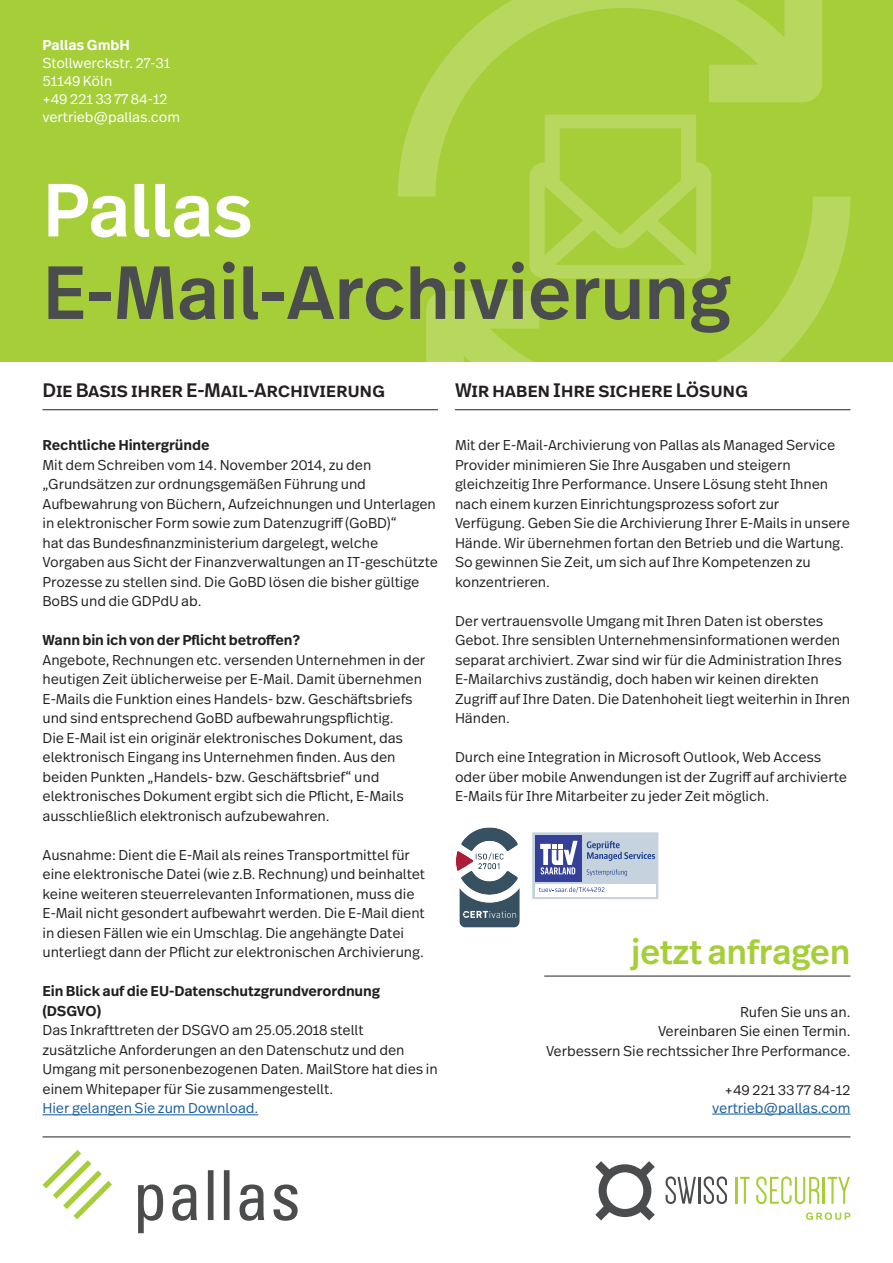
<style>
.page{position:relative;width:893px;height:1263px;background:#fff}
.page>*{position:absolute;margin:0;border:0;box-sizing:border-box;transform-origin:0 0}
.t1{font:500 75px "Real Text Pro";color:#4b4c4d}
.t2{font:500 75px "Real Text Pro";color:#fff}
.t3{font:500 34.5px "Real Text Pro";letter-spacing:-.015em;color:#a6ce39}
.t4{font:500 19.5px "Real Text Pro";letter-spacing:-.015em;color:#231f20}
.t5{font:300 14.25px/19.5px "Real Text Pro";letter-spacing:-.005em;color:#231f20}
.t6{font:600 14.25px/19.5px "Real Text Pro";letter-spacing:-.005em;color:#231f20}
.t7{font:300 14.25px/18px "Real Text Pro";letter-spacing:-.01em;color:#fff}
.t8{font:300 14.25px "Real Text Pro";letter-spacing:-.005em;color:#175d9e}
.t9{font:600 14.25px "Real Text Pro";color:#fff}
</style>
<div class="page">
<div style="left:0;top:0;width:893px;height:361px;background:#a6ce39"></div>
<hr style="left:43px;top:1137px;width:807px;height:1px;background:#231f20">
<svg style="left:138px;top:1170px;width:160px;height:63px"></svg>
<svg style="left:43px;top:1150px;width:69px;height:69px"></svg>
<svg style="left:595px;top:1161px;width:60px;height:59px"></svg>
<svg style="left:756px;top:1176px;width:63px;height:28px"></svg>
<hr style="left:823px;top:1177px;width:2px;height:27px;background:#a6ce39">
<svg style="left:828px;top:1177px;width:22px;height:27px"></svg>
<svg style="left:666px;top:1176px;width:30px;height:28px"></svg>
<hr style="left:698px;top:1177px;width:2px;height:27px;background:#4b4c4d">
<svg style="left:704px;top:1176px;width:23px;height:28px"></svg>
<hr style="left:735px;top:1177px;width:2px;height:27px;background:#a6ce39">
<svg style="left:740px;top:1177px;width:10px;height:27px"></svg>
<svg style="left:806px;top:1212px;width:44px;height:8px"></svg>
<svg style="left:426px;top:197px;width:424px;height:214px"></svg>
<svg style="left:398px;top:0;width:424px;height:197px"></svg>
<svg style="left:529px;top:115px;width:182px;height:163px"></svg>
<hr style="left:544px;top:976px;width:306px;height:1px;background:#231f20">
<hr style="left:712px;top:1113px;width:138px;height:1px;background:#175d9e">
<hr style="left:43px;top:409px;width:395px;height:1px;background:#231f20">
<hr style="left:43px;top:1114px;width:215px;height:1px;background:#175d9e">
<hr style="left:455px;top:409px;width:395px;height:1px;background:#231f20">
<div style="left:532px;top:832px;width:126px;height:67px;background:#c6d3de"></div>
<svg style="left:587px;top:841px;width:68px;height:20px"></svg>
<div style="left:535px;top:884px;width:121px;height:12px;background:#fff"></div>
<svg style="left:539px;top:887px;width:65px;height:6px"></svg>
<div style="left:535px;top:835px;width:46px;height:46px;background:#354199"></div>
<svg style="left:540px;top:841px;width:38px;height:33px"></svg>
<svg style="left:587px;top:869px;width:40px;height:7px"></svg>
<img style="left:456px;top:827px;width:64px;height:101px">
<p class="t9" style="left:43px;top:35px;width:89px">Pallas GmbH</p>
<p class="t7" style="left:43px;top:54px;width:139px">Stollwerckstr. 27-31<br>51149 Köln<br>+49 221 33 77 84-12 vertrieb@pallas.com</p>
<h1 class="t2" style="left:43px;top:157px;width:212px">Pallas</h1>
<h1 class="t1" style="left:43px;top:240px;width:691px">E-Mail-Archivierung</h1>
<h3 class="t4" style="left:43px;top:377px;width:344px">Die Basis ihrer E-Mail-Archivierung</h3>
<p class="t6" style="left:43px;top:435px;width:169px">Rechtliche Hintergründe</p>
<p class="t5" style="left:43px;top:455px;width:397px">Mit dem Schreiben vom 14. November 2014, zu den „Grundsätzen zur ordnungsgemäßen Führung und Aufbewahrung von Büchern, Aufzeichnungen und Unterlagen in elektronischer Form sowie zum Datenzugriff (GoBD)“<br>hat das Bundesfinanzministerium dargelegt, welche Vorgaben aus Sicht der Finanzverwaltungen an IT-geschützte Prozesse zu stellen sind. Die GoBD lösen die bisher gültige BoBS und die GDPdU ab.</p>
<p class="t6" style="left:43px;top:630px;width:259px">Wann bin ich von der Pflicht betroffen?</p>
<p class="t5" style="left:43px;top:649px;width:384px">Angebote, Rechnungen etc. versenden Unternehmen in der heutigen Zeit üblicherweise per E-Mail. Damit übernehmen E-Mails die Funktion eines Handels- bzw. Geschäftsbriefs und sind entsprechend GoBD aufbewahrungspflichtig.<br>Die E-Mail ist ein originär elektronisches Dokument, das elektronisch Eingang ins Unternehmen finden. Aus den beiden Punkten „Handels- bzw. Geschäftsbrief“ und elektronisches Dokument ergibt sich die Pflicht, E-Mails ausschließlich elektronisch aufzubewahren.</p>
<p class="t5" style="left:43px;top:844px;width:384px">Ausnahme: Dient die E-Mail als reines Transportmittel für eine elektronische Datei (wie z.B. Rechnung) und beinhaltet keine weiteren steuerrelevanten Informationen, muss die E-Mail nicht gesondert aufbewahrt werden. Die E-Mail dient in diesen Fällen wie ein Umschlag. Die angehängte Datei unterliegt dann der Pflicht zur elektronischen Archivierung.</p>
<p class="t6" style="left:43px;top:981px;width:339px">Ein Blick auf die EU-Datenschutzgrundverordnung (DSGVO)</p>
<p class="t5" style="left:43px;top:1020px;width:397px">Das Inkrafttreten der DSGVO am 25.05.2018 stellt zusätzliche Anforderungen an den Datenschutz und den Umgang mit personenbezogenen Daten. MailStore hat dies in einem Whitepaper für Sie zusammengestellt.</p>
<p class="t8" style="left:43px;top:1098px;width:217px">Hier gelangen Sie zum Download.</p>
<h3 class="t4" style="left:455px;top:377px;width:295px">Wir haben Ihre sichere Lösung</h3>
<p class="t5" style="left:455px;top:435px;width:397px">Mit der E-Mail-Archivierung von Pallas als Managed Service Provider minimieren Sie Ihre Ausgaben und steigern gleichzeitig Ihre Performance. Unsere Lösung steht Ihnen nach einem kurzen Einrichtungsprozess sofort zur Verfügung. Geben Sie die Archivierung Ihrer E-Mails in unsere Hände. Wir übernehmen fortan den Betrieb und die Wartung.<br>So gewinnen Sie Zeit, um sich auf Ihre Kompetenzen zu konzentrieren.</p>
<p class="t5" style="left:455px;top:610px;width:397px">Der vertrauensvolle Umgang mit Ihren Daten ist oberstes Gebot. Ihre sensiblen Unternehmensinformationen werden separat archiviert. Zwar sind wir für die Administration Ihres E-Mailarchivs zuständig, doch haben wir keinen direkten Zugriff auf Ihre Daten. Die Datenhoheit liegt weiterhin in Ihren Händen.</p>
<p class="t5" style="left:455px;top:747px;width:394px">Durch eine Integration in Microsoft Outlook, Web Access oder über mobile Anwendungen ist der Zugriff auf archivierte<br>E-Mails für Ihre Mitarbeiter zu jeder Zeit möglich.</p>
<h2 class="t3" style="left:631px;top:927px;width:221px">jetzt anfragen</h2>
<p class="t5" style="left:546px;top:1001px;width:306px;text-align:right">Rufen Sie uns an.<br>Vereinbaren Sie einen Termin.<br>Verbessern Sie rechtssicher Ihre Performance.</p>
<p class="t5" style="left:725px;top:1079px;width:127px">+49 221 33 77 84-12</p>
<p class="t8" style="left:712px;top:1098px;width:140px">vertrieb@pallas.com</p>
</div>
